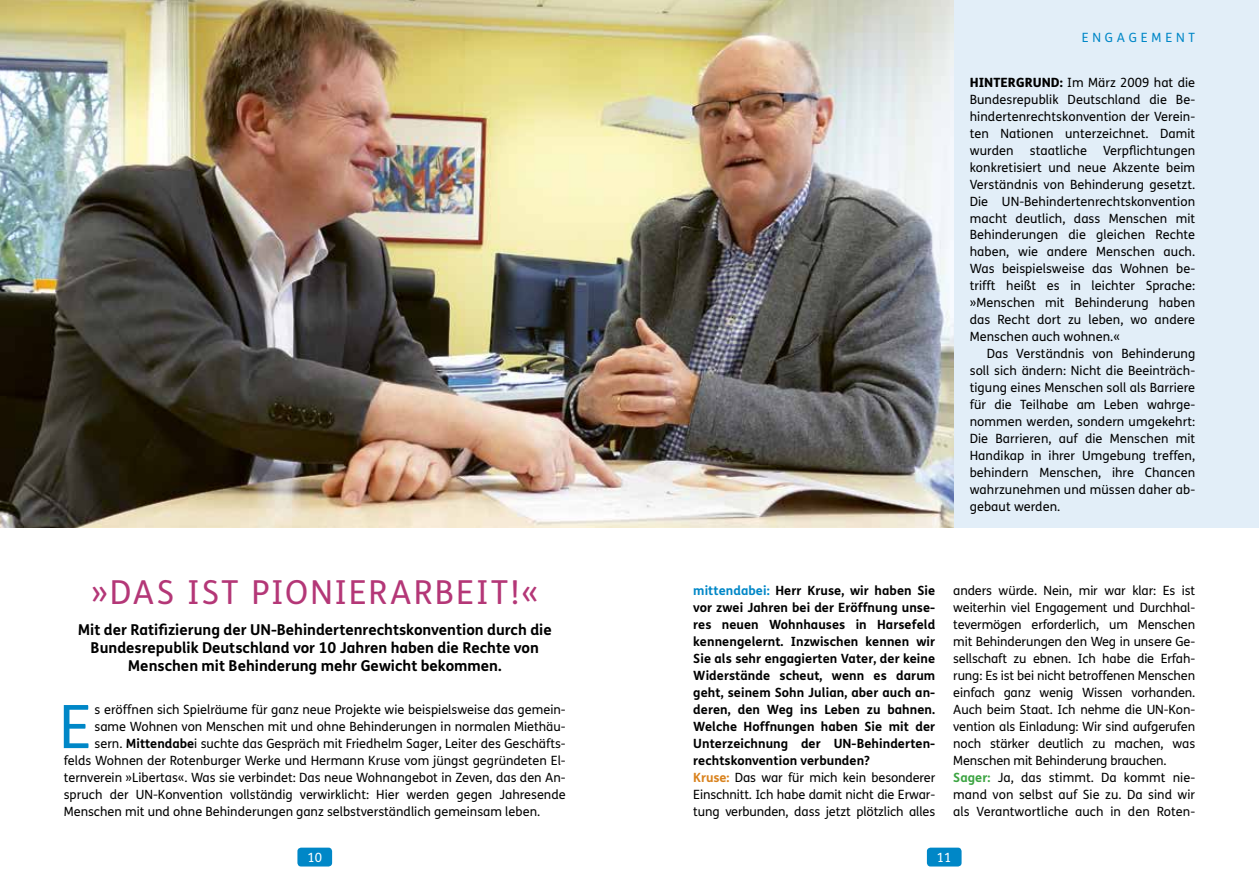
<style>
.page{position:relative;width:1259px;height:893px;background:#fff}
.page>*{position:absolute;margin:0;border:0;box-sizing:border-box;transform-origin:0 0}
.t1{font:59.85px "FS Me";color:#0087c7}
.t2{font:33px "FS Me";letter-spacing:.065em;color:#b43777}
.t3{font:700 15px/18px "FS Me";color:#000;text-align:center}
.t4{font:12.75px/17px "FS Me";color:#000;text-align:justify}
.t5{font:700 12.75px/17px "FS Me";letter-spacing:.005em;color:#000}
.t6{font:12.75px "FS Me";letter-spacing:.3em;color:#0087c7}
.t7{font:12.75px "FS Me";color:#fff}
.s1{font-weight:700}
.s2{font-weight:800}
.s3{color:#0087c7}
.s4{color:#d9821d}
.s5{font-weight:400}
.s6{font-weight:700;color:#3ca442}
</style>
<div class="page">
<div style="left:910px;top:0;width:349px;height:528px;background:#e2eef8"></div>
<img style="left:0;top:0;width:953px;height:528px">
<div style="left:297px;top:848px;width:35px;height:18px;background:#0087c7;border-radius:4px"></div>
<div style="left:927px;top:848px;width:34px;height:18px;background:#0087c7;border-radius:4px"></div>
<p class="t6" style="left:1081px;top:30px;width:115px">ENGAGEMENT</p>
<h2 class="t2" style="left:91px;top:573px;width:449px">»DAS IST PIONIERARBEIT!«</h2>
<p class="t3" style="left:78px;top:620px;width:475px">Mit der Ratifizierung der UN-Behindertenrechtskonvention durch die<br>Bundesrepublik Deutschland vor 10 Jahren haben die Rechte von<br>Menschen mit Behinderung mehr Gewicht bekommen.</p>
<h1 class="t1" style="left:59px;top:692px;width:34px">E</h1>
<p class="t4" style="left:95px;top:701px;width:472px">s eröffnen sich Spielräume für ganz neue Projekte wie beispielsweise das gemein-</p>
<p class="t4" style="left:95px;top:718px;width:472px">same Wohnen von Menschen mit und ohne Behinderungen in normalen Miethäu-</p>
<p class="t4" style="left:95px;top:735px;width:473px">sern. <span class="s1">Mittendabe</span>i suchte das Gespräch mit Friedhelm Sager, Leiter des Geschäfts-</p>
<p class="t4" style="left:64px;top:752px;width:503px">felds Wohnen der Rotenburger Werke und Hermann Kruse vom jüngst gegründeten El-</p>
<p class="t4" style="left:64px;top:769px;width:503px">ternverein »Libertas«. Was sie verbindet: Das neue Wohnangebot in Zeven, das den An-</p>
<p class="t4" style="left:64px;top:786px;width:503px">spruch der UN-Konvention vollständig verwirklicht: Hier werden gegen Jahresende</p>
<p class="t4" style="left:64px;top:803px;width:478px">Menschen mit und ohne Behinderungen ganz selbstverständlich gemeinsam leben.</p>
<p class="t4" style="left:969px;top:74px;width:227px"><span class="s2">HINTERGRUND:</span> Im März 2009 hat die Bundesrepublik Deutschland die Be&shy;hindertenrechtskonvention der Verein&shy;ten Nationen unterzeichnet. Damit wurden</p>
<p class="t4" style="left:969px;top:142px;width:227px;text-indent:133px">Verpflichtungen konkretisiert und neue Akzente beim Verständnis von Behinderung gesetzt.<br>Die UN-Behindertenrechtskonvention macht deutlich, dass Menschen mit Behinderungen die gleichen Rechte haben, wie andere Menschen auch.<br>Was beispielsweise das Wohnen be&shy;trifft heißt es in leichter Sprache: »Menschen mit Behinderung haben das Recht dort zu leben, wo andere Menschen auch wohnen.«</p>
<p class="t4" style="left:969px;top:345px;width:227px;text-indent:17px">Das Verständnis von Behinderung soll sich ändern: Nicht die Beeinträch&shy;tigung eines Menschen soll als Barriere für die Teilhabe am Leben wahrge&shy;nommen werden, sondern umgekehrt:<br>Die Barrieren, auf die Menschen mit Handikap in ihrer Umgebung treffen, behindern Menschen, ihre Chancen wahrzunehmen und müssen daher ab&shy;gebaut werden.</p>
<p class="t4" style="left:1029px;top:142px;width:59px">staatliche</p>
<p class="t5" style="left:693px;top:582px;width:243px"><span class="s3">mittendabei:</span> Herr Kruse, wir haben Sie vor zwei Jahren bei der Eröffnung unse&shy;res neuen Wohnhauses in Harsefeld kennengelernt. Inzwischen kennen wir Sie als sehr engagierten Vater, der keine Widerstände scheut, wenn es darum geht, seinem Sohn Julian, aber auch an&shy;deren, den Weg ins Leben zu bahnen.<br>Welche Hoffnungen haben Sie mit der Unterzeichnung der UN-Behinderten&shy;rechtskonvention verbunden?<br><span class="s4">Kruse:</span> <span class="s5">Das war für mich kein besonderer Einschnitt. Ich habe damit nicht die Erwar&shy;tung verbunden, dass jetzt plötzlich alles</span></p>
<p class="t4" style="left:953px;top:583px;width:243px;text-align:left">anders würde. Nein, mir war klar: Es ist weiterhin viel Engagement und Durchhal&shy;tevermögen erforderlich, um Menschen mit Behinderungen den Weg in unsere Ge&shy;sellschaft zu ebnen. Ich habe die Erfah&shy;rung: Es ist bei nicht betroffenen Menschen einfach ganz wenig Wissen vorhanden.<br>Auch beim Staat. Ich nehme die UN-Kon&shy;vention als Einladung: Wir sind aufgerufen noch stärker deutlich zu machen, was Menschen mit Behinderung brauchen.<br><span class="s6">Sager:</span> Ja, das stimmt. Da kommt nie&shy;mand von selbst auf Sie zu. Da sind wir als Verantwortliche auch in den Roten-</p>
<p class="t7" style="left:307px;top:850px;width:16px">10</p>
<p class="t7" style="left:937px;top:850px;width:16px">11</p>
</div>
